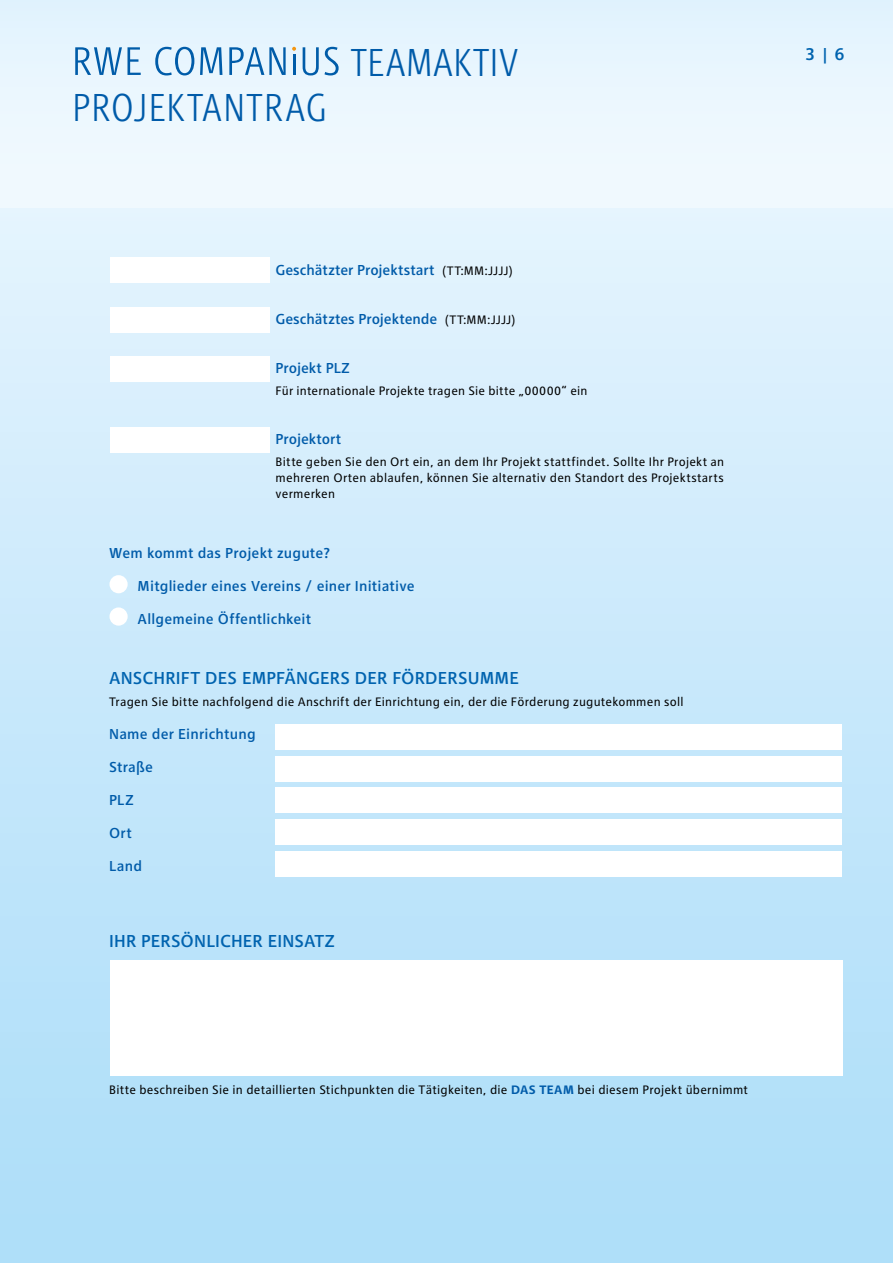
<style>
.page{position:relative;width:893px;height:1263px;background:#fff}
.page>*{position:absolute;margin:0;border:0;box-sizing:border-box;transform-origin:0 0}
.t1{font:300 condensed 40.5px "RWE Headline";letter-spacing:.015em;color:#005ba9}
.t2{font:500 18px "RWE Text";letter-spacing:.005em;color:#0063af}
.t3{font:500 15px "RWE Text";letter-spacing:.01em;color:#005ba9}
.t4{font:12.75px/15.8px "RWE Text";letter-spacing:.02em;color:#000;text-align:justify}
.s1{font-weight:400;font-size:12.75px;color:#000}
.s2{font-weight:700;color:#005ba9}
</style>
<div class="page">
<div style="left:0;top:0;width:893px;height:208px;background:#ecf7fe"></div>
<div style="left:0;top:208px;width:893px;height:1055px;background:linear-gradient(to bottom,#e3f3fe,#abddf8)"></div>
<div style="left:275px;top:724px;width:567px;height:25px;background:#fff"></div>
<div style="left:111px;top:257px;width:159px;height:26px;background:#fff"></div>
<div style="left:275px;top:756px;width:567px;height:25px;background:#fff"></div>
<div style="left:111px;top:307px;width:159px;height:26px;background:#fff"></div>
<div style="left:275px;top:788px;width:567px;height:25px;background:#fff"></div>
<div style="left:111px;top:356px;width:159px;height:26px;background:#fff"></div>
<div style="left:275px;top:819px;width:567px;height:26px;background:#fff"></div>
<div style="left:275px;top:851px;width:567px;height:26px;background:#fff"></div>
<div style="left:111px;top:427px;width:159px;height:26px;background:#fff"></div>
<svg style="left:75px;top:47px;width:66px;height:28px"></svg>
<svg style="left:155px;top:47px;width:39px;height:28px"></svg>
<svg style="left:200px;top:47px;width:22px;height:28px"></svg>
<svg style="left:229px;top:47px;width:57px;height:28px"></svg>
<hr style="left:293px;top:55px;width:2px;height:20px;background:#005ca9">
<svg style="left:292px;top:47px;width:4px;height:4px"></svg>
<svg style="left:303px;top:47px;width:36px;height:28px"></svg>
<div style="left:109px;top:575px;width:19px;height:18px;background:#fff;border-radius:50%"></div>
<div style="left:109px;top:607px;width:19px;height:19px;background:#fff;border-radius:50%"></div>
<div style="left:110px;top:960px;width:732px;height:115px;background:#fff"></div>
<h1 class="t1" style="left:72px;top:85px;width:256px">PROJEKTANTRAG</h1>
<h1 class="t1" style="left:351px;top:40px;width:170px">TEAMAKTIV</h1>
<h2 class="t2" style="left:805px;top:43px;width:41px">3 | 6</h2>
<p class="t3" style="left:276px;top:261px;width:238px">Geschätzter Projektstart <span class="s1">(TT:MM:JJJJ)</span></p>
<p class="t3" style="left:276px;top:310px;width:241px">Geschätztes Projektende <span class="s1">(TT:MM:JJJJ)</span></p>
<p class="t3" style="left:276px;top:359px;width:76px">Projekt PLZ</p>
<p class="t4" style="left:276px;top:383px;width:313px">Für internationale Projekte tragen Sie bitte „00000“ ein</p>
<p class="t3" style="left:276px;top:430px;width:67px">Projektort</p>
<p class="t4" style="left:276px;top:454px;width:450px">Bitte geben Sie den Ort ein, an dem Ihr Projekt stattfindet. Sollte Ihr Projekt an mehreren Orten ablaufen, können Sie alternativ den Standort des Projektstarts vermerken</p>
<p class="t3" style="left:109px;top:544px;width:223px">Wem kommt das Projekt zugute?</p>
<p class="t3" style="left:138px;top:577px;width:278px">Mitglieder eines Vereins / einer Initiative</p>
<p class="t3" style="left:138px;top:610px;width:175px">Allgemeine Öffentlichkeit</p>
<h2 class="t2" style="left:109px;top:667px;width:411px">ANSCHRIFT DES EMPFÄNGERS DER FÖRDERSUMME</h2>
<p class="t4" style="left:109px;top:694px;width:576px">Tragen Sie bitte nachfolgend die Anschrift der Einrichtung ein, der die Förderung zugutekommen soll</p>
<p class="t3" style="left:109px;top:726px;width:148px">Name der Einrichtung</p>
<p class="t3" style="left:109px;top:759px;width:45px">Straße</p>
<p class="t3" style="left:109px;top:792px;width:26px">PLZ</p>
<p class="t3" style="left:109px;top:825px;width:24px">Ort</p>
<p class="t3" style="left:109px;top:858px;width:34px">Land</p>
<h2 class="t2" style="left:109px;top:930px;width:228px">IHR PERSÖNLICHER EINSATZ</h2>
<p class="t4" style="left:109px;top:1082px;width:640px">Bitte beschreiben Sie in detaillierten Stichpunkten die Tätigkeiten, die <span class="s2">DAS TEAM</span> bei diesem Projekt übernimmt</p>
</div>
